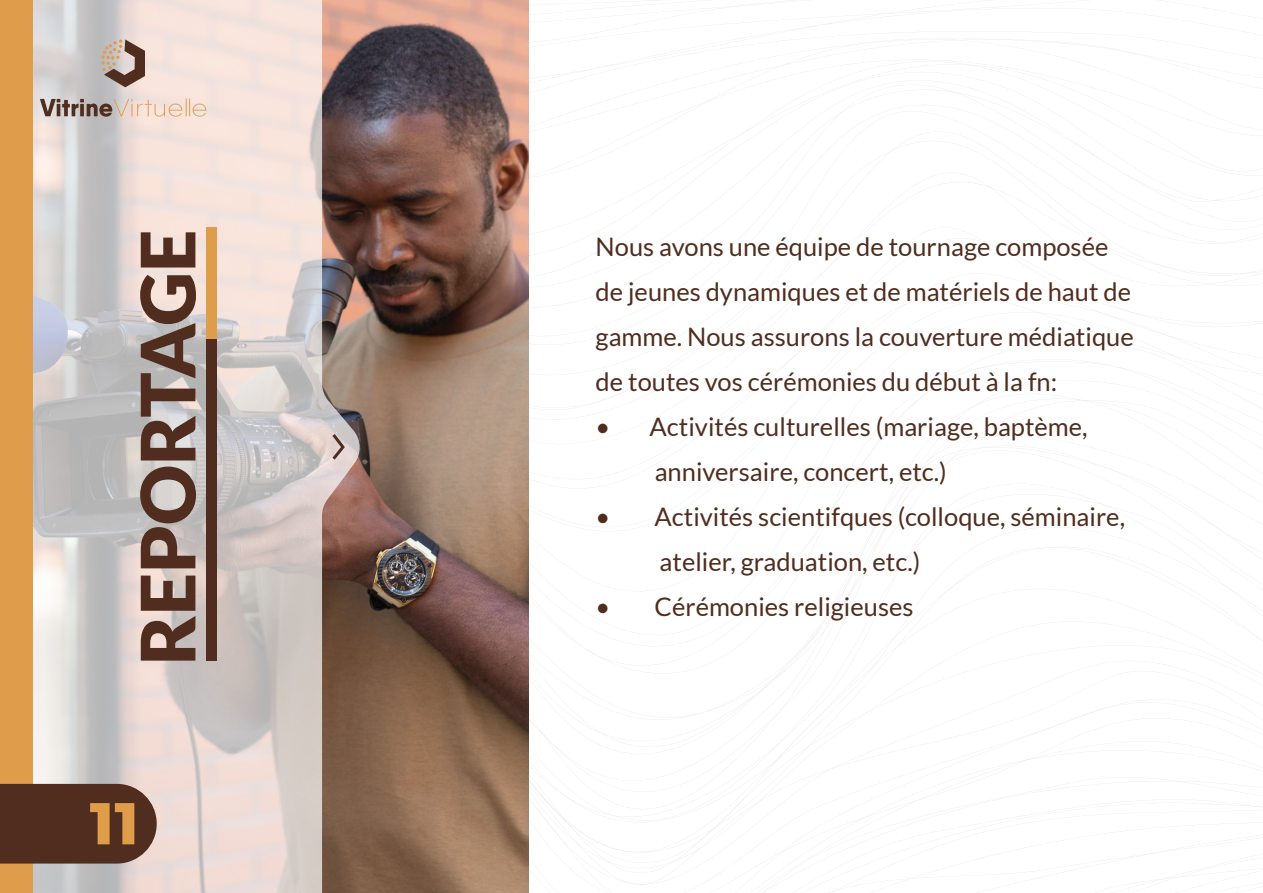
<style>
.page{position:relative;width:1263px;height:893px;background:#fff}
.page>*{position:absolute;margin:0;border:0;box-sizing:border-box;transform-origin:0 0}
.t1{font:900 75px "Lato";color:#502d1e}
.t2{font:75px "Square Game";color:#df9c4b}
.t3{font:25.5px/45px "Lato";color:#502d1e}
</style>
<div class="page">
<img style="left:32px;top:0;width:497px;height:784px">
<svg style="left:33px;top:0;width:327px;height:784px"></svg>
<svg style="left:329px;top:431px;width:18px;height:32px"></svg>
<div style="left:0;top:0;width:32px;height:893px;background:#df9c4b"></div>
<div style="left:206px;top:227px;width:11px;height:425px;background:#df9c4b"></div>
<div style="left:206px;top:339px;width:11px;height:322px;background:#502d1e"></div>
<svg style="left:0;top:784px;width:1261px;height:109px"></svg>
<svg style="left:40px;top:93px;width:166px;height:24px"></svg>
<svg style="left:101px;top:39px;width:44px;height:48px"></svg>
<h1 class="t1" style="left:124px;top:665px;width:437px;rotate:-90deg">REPORTAGE</h1>
<h1 class="t2" style="left:89px;top:782px;width:51px">11</h1>
<p class="t3" style="left:596px;top:224px;width:540px">Nous avons une équipe de tournage composée de jeunes dynamiques et de matériels de haut de gamme. Nous assurons la couverture médiatique de toutes vos cérémonies du début à la fn:</p>
<p class="t3" style="left:655px;top:404px;width:434px;text-indent:-59px">• Activités culturelles (mariage, baptème, anniversaire, concert, etc.)</p>
<p class="t3" style="left:660px;top:494px;width:467px;text-indent:-64px">• Activités scientifques (colloque, séminaire, atelier, graduation, etc.)</p>
<p class="t3" style="left:596px;top:584px;width:319px">• Cérémonies religieuses</p>
</div>
